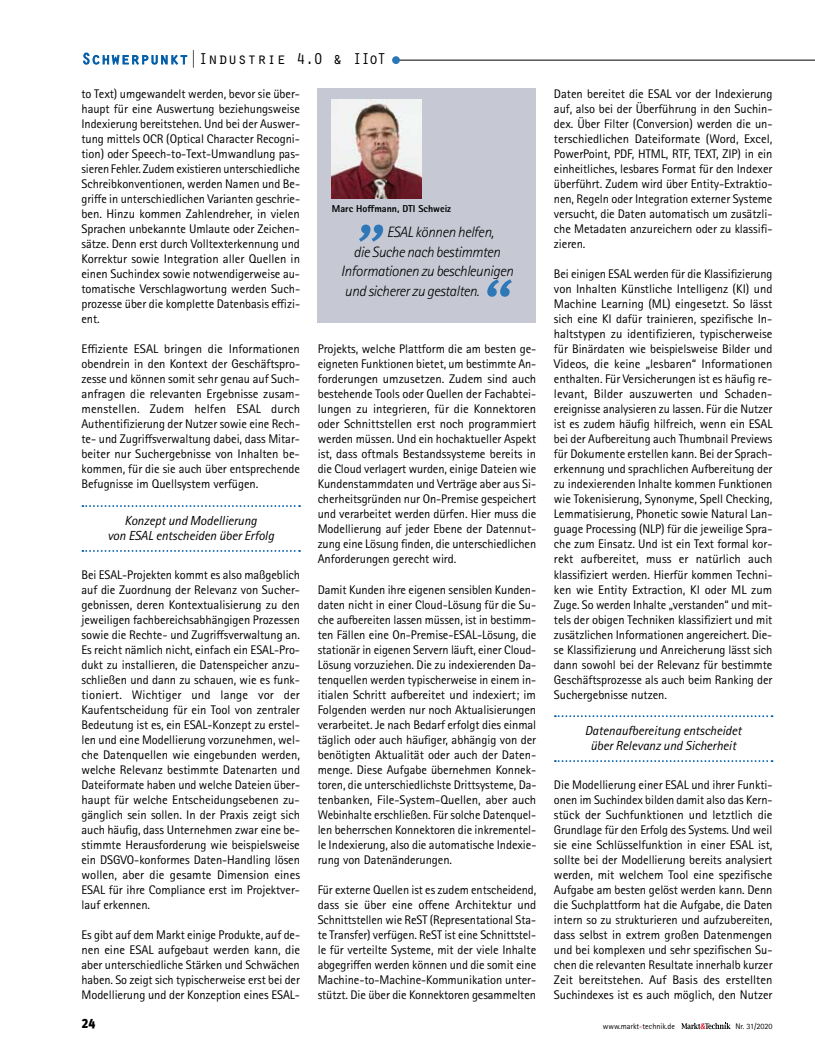
<style>
.page{position:relative;width:815px;height:1053px;background:#fff}
.page>*{position:absolute;margin:0;border:0;box-sizing:border-box;transform-origin:0 0}
.t1{font:italic 65.12px "Meta OT";color:#3077b8}
.t2{font:italic 63.88px "Meta OT";color:#3077b8}
.t3{font:16.25px "Orator Std";color:#000}
.t4{font:italic 300 15px "Rotis Sans Serif Pro";letter-spacing:-.025em;color:#000}
.t5{font:900 13.38px "Meta OT";color:#000;scale:.91 1}
.t6{font:italic 13.12px/15px "Rotis Sans Serif Pro";letter-spacing:-.005em;color:#000;text-align:center}
.t7{font:12.5px/15px "Rotis Sans Serif Pro";letter-spacing:-.005em;color:#000;text-align:justify}
.t8{font:800 10px "Rotis Sans Serif Pro";color:#000}
.t9{font:8.12px "Rotis Sans Serif Pro";color:#000}
.s1{color:#005ea8}
.s2{color:#e2001a}
</style>
<div class="page">
<svg style="left:83px;top:53px;width:104px;height:12px"></svg>
<hr style="left:396px;top:60px;width:419px;height:1px;background:#000">
<div style="left:392px;top:56px;width:8px;height:8px;background:#2b76b7;border-radius:50%"></div>
<svg style="left:681px;top:1022px;width:50px;height:7px"></svg>
<svg style="left:82px;top:505px;width:218px;height:2px"></svg>
<svg style="left:82px;top:550px;width:218px;height:2px"></svg>
<svg style="left:555px;top:715px;width:218px;height:2px"></svg>
<svg style="left:555px;top:760px;width:218px;height:2px"></svg>
<div style="left:318px;top:89px;width:218px;height:234px;background:#c6c9d4"></div>
<img style="left:331px;top:100px;width:90px;height:98px">
<h3 class="t3" style="left:81px;top:47px;width:307px"><span class="s1">Schwerpunkt</span>|Industrie 4.0 &amp; IIoT</h3>
<p class="t7" style="left:81px;top:87px;width:220px">to Text) umgewandelt werden, bevor sie über&shy;haupt für eine Auswertung beziehungsweise Indexierung bereitstehen. Und bei der Auswer&shy;tung mittels OCR (Optical Character Recogni&shy;tion) oder Speech-to-Text-Umwandlung pas&shy;sieren Fehler. Zudem existieren unterschiedliche Schreibkonventionen, werden Namen und Be&shy;griffe in unterschiedlichen Varianten geschrie&shy;ben. Hinzu kommen Zahlendreher, in vielen Sprachen unbekannte Umlaute oder Zeichen&shy;sätze. Denn erst durch Volltexterkennung und Korrektur sowie Integration aller Quellen in einen Suchindex sowie notwendigerweise au&shy;tomatische Verschlagwortung werden Such&shy;prozesse über die komplette Datenbasis effizi&shy;ent.</p>
<p class="t7" style="left:81px;top:342px;width:220px">Effiziente ESAL bringen die Informationen obendrein in den Kontext der Geschäftspro&shy;zesse und können somit sehr genau auf Such&shy;anfragen die relevanten Ergebnisse zusam&shy;menstellen. Zudem helfen ESAL durch Authentifizierung der Nutzer sowie eine Rech&shy;te- und Zugriffsverwaltung dabei, dass Mitar&shy;beiter nur Suchergebnisse von Inhalten be&shy;kommen, für die sie auch über entsprechende Befugnisse im Quellsystem verfügen.</p>
<p class="t6" style="left:107px;top:513px;width:168px">Konzept und Modellierung<br>von ESAL entscheiden über Erfolg</p>
<p class="t7" style="left:81px;top:567px;width:220px">Bei ESAL-Projekten kommt es also maßgeblich auf die Zuordnung der Relevanz von Sucher&shy;gebnissen, deren Kontextualisierung zu den jeweiligen fachbereichsabhängigen Prozessen sowie die Rechte- und Zugriffsverwaltung an.<br>Es reicht nämlich nicht, einfach ein ESAL-Pro&shy;dukt zu installieren, die Datenspeicher anzu&shy;schließen und dann zu schauen, wie es funk&shy;tioniert. Wichtiger und lange vor der Kaufentscheidung für ein Tool von zentraler Bedeutung ist es, ein ESAL-Konzept zu erstel&shy;len und eine Modellierung vorzunehmen, wel&shy;che Datenquellen wie eingebunden werden, welche Relevanz bestimmte Datenarten und Dateiformate haben und welche Dateien über&shy;haupt für welche Entscheidungsebenen zu&shy;gänglich sein sollen. In der Praxis zeigt sich auch häufig, dass Unternehmen zwar eine be&shy;stimmte Herausforderung wie beispielsweise ein DSGVO-konformes Daten-Handling lösen wollen, aber die gesamte Dimension eines ESAL für ihre Compliance erst im Projektver&shy;lauf erkennen.</p>
<p class="t7" style="left:81px;top:927px;width:220px">Es gibt auf dem Markt einige Produkte, auf de&shy;nen eine ESAL aufgebaut werden kann, die aber unterschiedliche Stärken und Schwächen haben. So zeigt sich typischerweise erst bei der Modellierung und der Konzeption eines ESAL-</p>
<p class="t8" style="left:332px;top:202px;width:121px">Marc Hoffmann, DTI Schweiz</p>
<h2 class="t2" style="left:360px;top:173px;width:31px">„</h2>
<p class="t4" style="left:387px;top:224px;width:109px">ESAL können helfen,</p>
<p class="t4" style="left:354px;top:243px;width:148px">die Suche nach bestimmten</p>
<p class="t4" style="left:341px;top:262px;width:174px">Informationen zu beschleunigen</p>
<p class="t4" style="left:345px;top:282px;width:136px">und sicherer zu gestalten.</p>
<h1 class="t1" style="left:479px;top:265px;width:32px">“</h1>
<p class="t7" style="left:318px;top:342px;width:220px">Projekts, welche Plattform die am besten ge&shy;eigneten Funktionen bietet, um bestimmte An&shy;forderungen umzusetzen. Zudem sind auch bestehende Tools oder Quellen der Fachabtei&shy;lungen zu integrieren, für die Konnektoren oder Schnittstellen erst noch programmiert werden müssen. Und ein hochaktueller Aspekt ist, dass oftmals Bestandssysteme bereits in die Cloud verlagert wurden, einige Dateien wie Kundenstammdaten und Verträge aber aus Si&shy;cherheitsgründen nur On-Premise gespeichert und verarbeitet werden dürfen. Hier muss die Modellierung auf jeder Ebene der Datennut&shy;zung eine Lösung finden, die unterschiedlichen Anforderungen gerecht wird.</p>
<p class="t7" style="left:318px;top:582px;width:220px">Damit Kunden ihre eigenen sensiblen Kunden&shy;daten nicht in einer Cloud-Lösung für die Su&shy;che aufbereiten lassen müssen, ist in bestimm&shy;ten Fällen eine On-Premise-ESAL-Lösung, die stationär in eigenen Servern läuft, einer Cloud-Lösung vorzuziehen. Die zu indexierenden Da&shy;tenquellen werden typischerweise in einem in&shy;itialen Schritt aufbereitet und indexiert; im Folgenden werden nur noch Aktualisierungen verarbeitet. Je nach Bedarf erfolgt dies einmal täglich oder auch häufiger, abhängig von der benötigten Aktualität oder auch der Daten&shy;menge. Diese Aufgabe übernehmen Konnek&shy;toren, die unterschiedlichste Drittsysteme, Da&shy;tenbanken, File-System-Quellen, aber auch Webinhalte erschließen. Für solche Datenquel&shy;len beherrschen Konnektoren die inkrementel&shy;le Indexierung, also die automatische Indexie&shy;rung von Datenänderungen.</p>
<p class="t7" style="left:318px;top:882px;width:220px">Für externe Quellen ist es zudem entscheidend, dass sie über eine offene Architektur und Schnittstellen wie ReST (Representational Sta&shy;te Transfer) verfügen. ReST ist eine Schnittstel&shy;le für verteilte Systeme, mit der viele Inhalte abgegriffen werden können und die somit eine Machine-to-Machine-Kommunikation unter&shy;stützt. Die über die Konnektoren gesammelten</p>
<p class="t7" style="left:554px;top:87px;width:220px">Daten bereitet die ESAL vor der Indexierung auf, also bei der Überführung in den Suchin&shy;dex. Über Filter (Conversion) werden die un&shy;terschiedlichen Dateiformate (Word, Excel, PowerPoint, PDF, HTML, RTF, TEXT, ZIP) in ein einheitliches, lesbares Format für den Indexer überführt. Zudem wird über Entity-Extraktio&shy;nen, Regeln oder Integration externer Systeme versucht, die Daten automatisch um zusätzli&shy;che Metadaten anzureichern oder zu klassifi&shy;zieren.</p>
<p class="t7" style="left:554px;top:267px;width:220px">Bei einigen ESAL werden für die Klassifizierung von Inhalten Künstliche Intelligenz (KI) und Machine Learning (ML) eingesetzt. So lässt sich eine KI dafür trainieren, spezifische In&shy;haltstypen zu identifizieren, typischerweise für Binärdaten wie beispielsweise Bilder und Videos, die keine „lesbaren“ Informationen enthalten. Für Versicherungen ist es häufig re&shy;levant, Bilder auszuwerten und Schaden&shy;ereignisse analysieren zu lassen. Für die Nutzer ist es zudem häufig hilfreich, wenn ein ESAL bei der Aufbereitung auch Thumbnail Previews für Dokumente erstellen kann. Bei der Sprach&shy;erkennung und sprachlichen Aufbereitung der zu indexierenden Inhalte kommen Funktionen wie Tokenisierung, Synonyme, Spell Checking, Lemmatisierung, Phonetic sowie Natural Lan&shy;guage Processing (NLP) für die jeweilige Spra&shy;che zum Einsatz. Und ist ein Text formal kor&shy;rekt aufbereitet, muss er natürlich auch klassifiziert werden. Hierfür kommen Techni&shy;ken wie Entity Extraction, KI oder ML zum Zuge. So werden Inhalte „verstanden“ und mit&shy;tels der obigen Techniken klassifiziert und mit zusätzlichen Informationen angereichert. Die&shy;se Klassifizierung und Anreicherung lässt sich dann sowohl bei der Relevanz für bestimmte Geschäftsprozesse als auch beim Ranking der Suchergebnisse nutzen.</p>
<p class="t6" style="left:585px;top:723px;width:158px">Datenaufbereitung entscheidet über Relevanz und Sicherheit</p>
<p class="t7" style="left:554px;top:777px;width:220px">Die Modellierung einer ESAL und ihrer Funkti&shy;onen im Suchindex bilden damit also das Kern&shy;stück der Suchfunktionen und letztlich die Grundlage für den Erfolg des Systems. Und weil sie eine Schlüsselfunktion in einer ESAL ist, sollte bei der Modellierung bereits analysiert werden, mit welchem Tool eine spezifische Aufgabe am besten gelöst werden kann. Denn die Suchplattform hat die Aufgabe, die Daten intern so zu strukturieren und aufzubereiten, dass selbst in extrem großen Datenmengen und bei komplexen und sehr spezifischen Su&shy;chen die relevanten Resultate innerhalb kurzer Zeit bereitstehen. Auf Basis des erstellten Suchindexes ist es auch möglich, den Nutzer</p>
<p class="t5" style="left:81px;top:1015px;width:17px">24</p>
<p class="t9" style="left:603px;top:1021px;width:74px">www.markt<span class="s2">-</span>technik.de</p>
<p class="t9" style="left:735px;top:1021px;width:38px">Nr. 31/2020</p>
</div>
